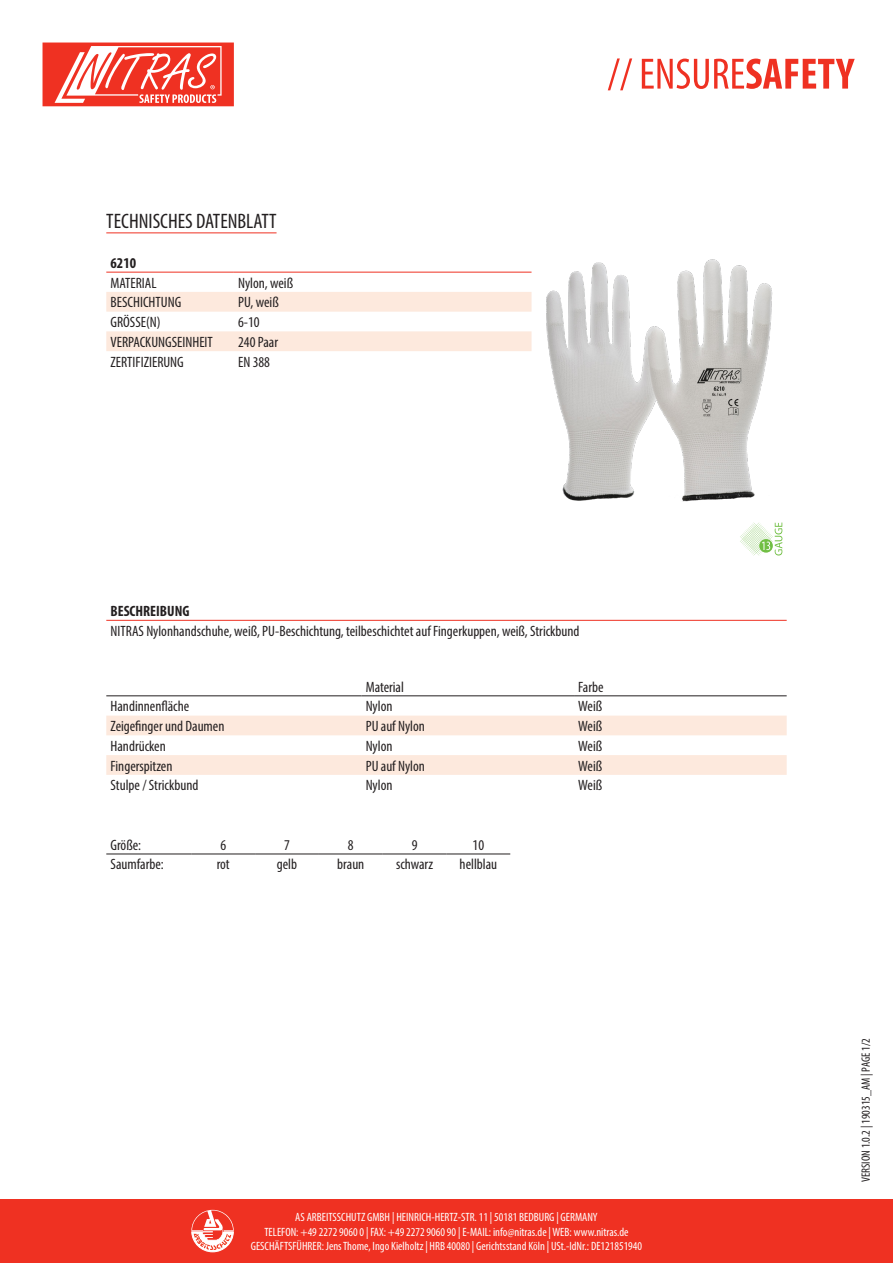
<style>
.page{position:relative;width:893px;height:1263px;background:#fff}
.page>*{position:absolute;margin:0;border:0;box-sizing:border-box;transform-origin:0 0}
.t1{font:condensed 21px "Myriad Pro";color:#231f20}
.t2{font:condensed 15px "Myriad Pro";color:#231f20}
.t3{font:700 condensed 15px "Myriad Pro";color:#231f20}
.t4{font:condensed 12px/14.4px "Myriad Pro";color:#fff;text-align:center}
.t5{font:condensed 12px "Myriad Pro";color:#231f20}
</style>
<div class="page">
<div style="left:0;top:1199px;width:893px;height:64px;background:#ef3122"></div>
<svg style="left:608px;top:58px;width:247px;height:32px"></svg>
<svg style="left:191px;top:1210px;width:43px;height:42px"></svg>
<svg style="left:43px;top:43px;width:191px;height:63px"></svg>
<hr style="left:106px;top:232px;width:171px;height:1px;background:#ef3122">
<svg style="left:106px;top:292px;width:425px;height:59px"></svg>
<hr style="left:106px;top:272px;width:128px;height:1px;background:#ef3122">
<hr style="left:234px;top:272px;width:297px;height:1px;background:#ef3122">
<img style="left:531px;top:259px;width:242px;height:243px">
<svg style="left:740px;top:523px;width:42px;height:32px"></svg>
<hr style="left:106px;top:620px;width:681px;height:1px;background:#ef3122">
<svg style="left:106px;top:696px;width:681px;height:20px"></svg>
<svg style="left:106px;top:716px;width:681px;height:59px"></svg>
<hr style="left:106px;top:695px;width:255px;height:1px;background:#231f20">
<hr style="left:361px;top:695px;width:213px;height:1px;background:#231f20">
<hr style="left:574px;top:695px;width:213px;height:1px;background:#231f20">
<hr style="left:106px;top:854px;width:85px;height:1px;background:#231f20">
<hr style="left:191px;top:854px;width:64px;height:1px;background:#231f20">
<hr style="left:255px;top:854px;width:64px;height:1px;background:#231f20">
<hr style="left:319px;top:854px;width:64px;height:1px;background:#231f20">
<hr style="left:383px;top:854px;width:63px;height:1px;background:#231f20">
<hr style="left:446px;top:854px;width:64px;height:1px;background:#231f20">
<p class="t1" style="left:106px;top:209px;width:172px">TECHNISCHES DATENBLATT</p>
<p class="t3" style="left:111px;top:253px;width:27px">6210</p>
<p class="t2" style="left:111px;top:274px;width:47px">MATERIAL</p>
<p class="t2" style="left:238px;top:274px;width:57px">Nylon, weiß</p>
<p class="t2" style="left:111px;top:293px;width:72px">BESCHICHTUNG</p>
<p class="t2" style="left:238px;top:293px;width:42px">PU, weiß</p>
<p class="t2" style="left:111px;top:313px;width:52px">GRÖSSE(N)</p>
<p class="t2" style="left:238px;top:313px;width:23px">6-10</p>
<p class="t2" style="left:111px;top:333px;width:104px">VERPACKUNGSEINHEIT</p>
<p class="t2" style="left:238px;top:333px;width:41px">240 Paar</p>
<p class="t2" style="left:111px;top:353px;width:75px">ZERTIFIZIERUNG</p>
<p class="t2" style="left:238px;top:353px;width:33px">EN 388</p>
<p class="t3" style="left:111px;top:602px;width:80px">BESCHREIBUNG</p>
<p class="t2" style="left:111px;top:622px;width:471px">NITRAS Nylonhandschuhe, weiß, PU-Beschichtung, teilbeschichtet auf Fingerkuppen, weiß, Strickbund</p>
<p class="t2" style="left:366px;top:677px;width:40px">Material</p>
<p class="t2" style="left:578px;top:677px;width:27px">Farbe</p>
<p class="t2" style="left:111px;top:697px;width:80px">Handinnenfläche</p>
<p class="t2" style="left:366px;top:697px;width:28px">Nylon</p>
<p class="t2" style="left:578px;top:697px;width:25px">Weiß</p>
<p class="t2" style="left:111px;top:717px;width:115px">Zeigefinger und Daumen</p>
<p class="t2" style="left:366px;top:717px;width:61px">PU auf Nylon</p>
<p class="t2" style="left:578px;top:717px;width:25px">Weiß</p>
<p class="t2" style="left:111px;top:737px;width:57px">Handrücken</p>
<p class="t2" style="left:366px;top:737px;width:28px">Nylon</p>
<p class="t2" style="left:578px;top:737px;width:25px">Weiß</p>
<p class="t2" style="left:111px;top:756px;width:63px">Fingerspitzen</p>
<p class="t2" style="left:366px;top:756px;width:61px">PU auf Nylon</p>
<p class="t2" style="left:578px;top:756px;width:25px">Weiß</p>
<p class="t2" style="left:111px;top:776px;width:89px">Stulpe / Strickbund</p>
<p class="t2" style="left:366px;top:776px;width:28px">Nylon</p>
<p class="t2" style="left:578px;top:776px;width:25px">Weiß</p>
<p class="t2" style="left:111px;top:836px;width:32px">Größe:</p>
<p class="t2" style="left:220px;top:836px;width:7px">6</p>
<p class="t2" style="left:284px;top:836px;width:7px">7</p>
<p class="t2" style="left:348px;top:836px;width:7px">8</p>
<p class="t2" style="left:412px;top:836px;width:7px">9</p>
<p class="t2" style="left:473px;top:836px;width:13px">10</p>
<p class="t2" style="left:111px;top:855px;width:55px">Saumfarbe:</p>
<p class="t2" style="left:217px;top:855px;width:15px">rot</p>
<p class="t2" style="left:277px;top:855px;width:22px">gelb</p>
<p class="t2" style="left:337px;top:855px;width:29px">braun</p>
<p class="t2" style="left:396px;top:855px;width:39px">schwarz</p>
<p class="t2" style="left:460px;top:855px;width:39px">hellblau</p>
<p class="t4" style="left:251px;top:1210px;width:393px">AS ARBEITSSCHUTZ GMBH | HEINRICH-HERTZ-STR. 11 | 50181 BEDBURG | GERMANY<br>TELEFON: +49 2272 9060 0 | FAX: +49 2272 9060 90 | E-MAIL: info@nitras.de | WEB: www.nitras.de<br>GESCHÄFTSFÜHRER: Jens Thome, Ingo Kielholtz | HRB 40080 | Gerichtsstand Köln | USt.-IdNr.: DE121851940</p>
<p class="t5" style="left:859px;top:1182px;width:145px;rotate:-90deg">VERSION 1.0.2 | 190315_AM | PAGE 1/2</p>
</div>
